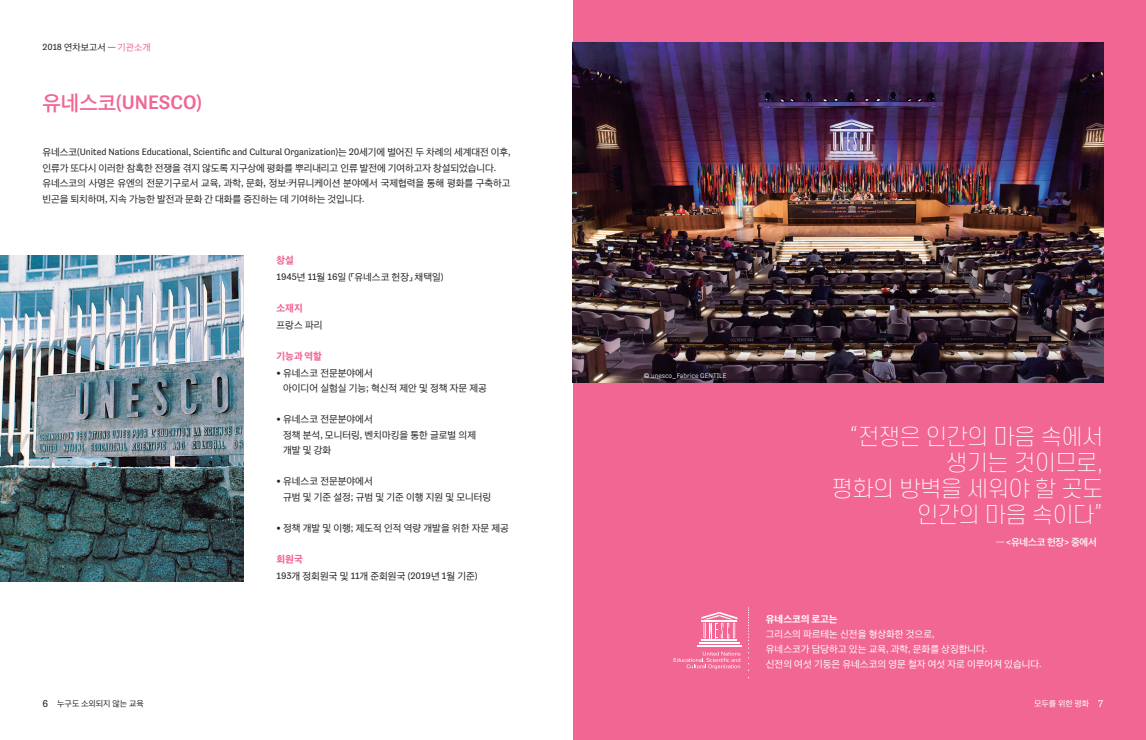
<style>
.page{position:relative;width:1146px;height:740px;background:#fff}
.page>*{position:absolute;margin:0;border:0;box-sizing:border-box;transform-origin:0 0}
.리드-에스코어{font:200 22px/26px "S Core Dream 2";letter-spacing:-.03em;color:#fff;text-align:right}
.제목{font:500 20px "Tenso";color:#f16692}
.본문1-양쪽{font:9.5px/15.5px "SD Gothic Neo 1 OTFR";letter-spacing:-.01em;color:#231f20}
.본문1{font:9.5px/15.5px "SD Gothic Neo 1 OTFR";color:#231f20}
.본문1-2{font:9.5px "SD Gothic Neo 1 OTFR";color:#fff}
.본문3{font:9.5px "SD Gothic Neo 1 OTFEB";color:#f16692}
.리드텍스트{font:9.5px "SD Gothic Neo 1 OTFSB";letter-spacing:-.02em;color:#fff}
.본문3-2{font:9.5px "SD Gothic Neo 1 OTFEB";color:#fff}
.꼭지{font:9px "SD Gothic Neo 1 OTFR";color:#231f20}
.t1{font:8px "SD Gothic Neo 1 OTFR";color:#231f20}
.꼭지-2{font:8px "SD Gothic Neo 1 OTFR";color:#fff}
.캡션{font:300 7px "Tenso";color:#fff}
.s1{font-family:"Tenso";font-size:9.2px}
.s2{color:#f16692}
.s3{font-family:"SD Gothic Neo 1 OTFSB";font-weight:400}
.s4{font-family:"Tenso"}
.s5{font-family:"Tenso";font-size:9.7px}
.s6{font-family:"Tenso";font-weight:500}
.s7{font-family:"Tenso";font-size:10.2px}
</style>
<div class="page">
<div style="left:573px;top:0;width:572px;height:740px;background:#f16692"></div>
<img style="left:573px;top:43px;width:530px;height:340px">
<img style="left:0;top:255px;width:243px;height:326px">
<svg style="left:748px;top:607px;width:1px;height:57px"></svg>
<hr style="left:697px;top:645px;width:44px;height:1px;background:#fff">
<hr style="left:699px;top:642px;width:40px;height:1px;background:#fff">
<hr style="left:701px;top:639px;width:36px;height:2px;background:#fff">
<svg style="left:701px;top:612px;width:36px;height:27px"></svg>
<svg style="left:673px;top:652px;width:67px;height:17px"></svg>
<p class="꼭지" style="left:43px;top:43px;width:110px"><span class="s1">2018</span> 연차보고서 — <span class="s2">기관소개</span></p>
<p class="제목" style="left:43px;top:91px;width:161px"><span class="s3">유네스코</span>(UNESCO)</p>
<p class="본문1-양쪽" style="left:43px;top:144px;width:469px">유네스코<span class="s4">(United Nations Educational, Scientific and Cultural Organization)</span>는 <span class="s5">20</span>세기에 벌어진 두 차례의 세계대전 이후<span class="s4">, </span>인류가 또다시 이러한 참혹한 전쟁을 겪지 않도록 지구상에 평화를 뿌리내리고 인류 발전에 기여하고자 창설되었습니다<span class="s4">.</span></p>
<p class="본문1-양쪽" style="left:43px;top:175px;width:469px">유네스코의 사명은 유엔의 전문기구로서 교육<span class="s4">,</span> 과학<span class="s4">,</span> 문화<span class="s4">,</span> 정보<span class="s4">·</span>커뮤니케이션 분야에서 국제협력을 통해 평화를 구축하고 빈곤을 퇴치하며<span class="s4">,</span> 지속 가능한 발전과 문화 간 대화를 증진하는 데 기여하는 것입니다<span class="s4">.</span></p>
<p class="본문3" style="left:276px;top:255px;width:19px">창설</p>
<p class="본문1" style="left:276px;top:269px;width:168px"><span class="s5">1945</span>년 <span class="s5">11</span>월 <span class="s5">16</span>일 <span class="s4">(</span>「유네스코 헌장」 채택일<span class="s4">)</span></p>
<p class="본문3" style="left:276px;top:303px;width:28px">소재지</p>
<p class="본문1" style="left:276px;top:317px;width:47px">프랑스 파리</p>
<p class="본문3" style="left:276px;top:351px;width:47px">기능과 역할</p>
<p class="본문1" style="left:283px;top:365px;width:205px;text-indent:-7px"><span class="s4">•</span> 유네스코 전문분야에서<br>아이디어 실험실 기능<span class="s4">;</span> 혁신적 제안 및 정책 자문 제공</p>
<p class="본문1" style="left:283px;top:412px;width:194px;text-indent:-7px"><span class="s4">•</span> 유네스코 전문분야에서<br>정책 분석<span class="s4">,</span> 모니터링<span class="s4">,</span> 벤치마킹을 통한 글로벌 의제 개발 및 강화</p>
<p class="본문1" style="left:283px;top:474px;width:210px;text-indent:-7px"><span class="s4">•</span> 유네스코 전문분야에서<br>규범 및 기준 설정<span class="s4">;</span> 규범 및 기준 이행 지원 및 모니터링</p>
<p class="본문1" style="left:276px;top:520px;width:234px"><span class="s4">•</span> 정책 개발 및 이행<span class="s4">;</span> 제도적 인적 역량 개발을 위한 자문 제공</p>
<p class="본문3" style="left:276px;top:554px;width:28px">회원국</p>
<p class="본문1" style="left:276px;top:568px;width:202px"><span class="s5">193</span>개 정회원국 및 <span class="s5">11</span>개 준회원국 <span class="s4">(</span><span class="s5">2019</span>년 <span class="s5">1</span>월 기준<span class="s4">)</span></p>
<p class="캡션" style="left:643px;top:371px;width:84px">© unesco_Fabrice GENTILE</p>
<p class="리드-에스코어" style="left:849px;top:423px;width:256px">“전쟁은 인간의 마음 속에서</p>
<p class="리드-에스코어" style="left:831px;top:449px;width:273px">생기는 것이므로,<br>평화의 방벽을 세워야 할 곳도</p>
<p class="리드-에스코어" style="left:916px;top:501px;width:188px">인간의 마음 속이다”</p>
<p class="리드텍스트" style="left:996px;top:537px;width:102px">— <span class="s6">&lt;</span>유네스코 헌장<span class="s6">&gt;</span> 중에서</p>
<p class="본문3-2" style="left:765px;top:614px;width:73px">유네스코의 로고는</p>
<p class="본문1-2" style="left:765px;top:629px;width:170px">그리스의 파르테논 신전을 형상화한 것으로<span class="s4">,</span></p>
<p class="본문1-2" style="left:765px;top:644px;width:223px">유네스코가 담당하고 있는 교육<span class="s4">,</span> 과학<span class="s4">,</span> 문화를 상징합니다<span class="s4">.</span></p>
<p class="본문1-2" style="left:765px;top:659px;width:277px">신전의 여섯 기둥은 유네스코의 영문 철자 여섯 자로 이루어져 있습니다<span class="s4">.</span></p>
<p class="t1" style="left:43px;top:700px;width:103px"><span class="s7">6</span> 누구도 소외되지 않는 교육</p>
<p class="꼭지-2" style="left:1033px;top:700px;width:71px">모두를 위한 평화 <span class="s7">7</span></p>
</div>
